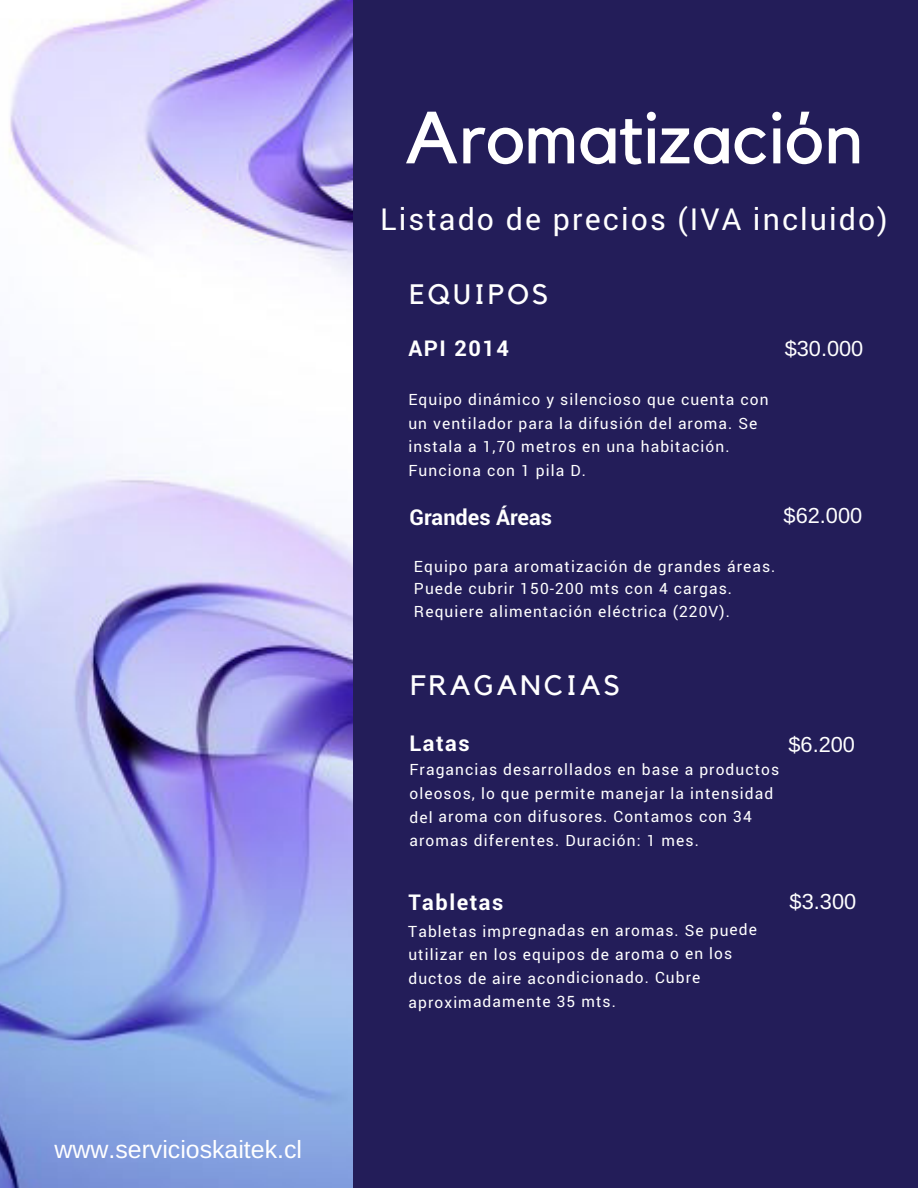
<style>
.page{position:relative;width:918px;height:1188px;background:#231d59}
.page>*{position:absolute;margin:0;border:0;box-sizing:border-box;transform-origin:0 0}
.t1{font:72.9px "Kollektif";color:#fff}
.t2{font:30.3px "Roboto";letter-spacing:.07em;color:#fff}
.t3{font:28.05px "Kollektif";letter-spacing:.11em;color:#fff}
.t4{font:24.9px "Arimo";color:#fff}
.t5{font:21.75px "Arimo";color:#fff}
.t6{font:700 21.75px "Roboto";letter-spacing:.07em;color:#fff}
.t7{font:700 21.75px "Roboto";color:#fff}
.t8{font:15.6px/23.7px "Roboto";letter-spacing:.07em;color:#fff}
</style>
<div class="page">
<img style="left:0;top:0;width:352px;height:1188px">
<h3 class="t4" style="left:55px;top:1135px;width:249px">www.servicioskaitek.cl</h3>
<h1 class="t1" style="left:405px;top:104px;width:460px">Aromatización</h1>
<h2 class="t2" style="left:380px;top:198px;width:509px">Listado de precios (IVA incluido)</h2>
<h3 class="t3" style="left:409px;top:281px;width:140px">EQUIPOS</h3>
<h3 class="t6" style="left:408px;top:333px;width:102px">API 2014</h3>
<h3 class="t5" style="left:785px;top:336px;width:80px">$30.000</h3>
<p class="t8" style="left:408px;top:387px;width:362px">Equipo dinámico y silencioso que cuenta con un ventilador para la difusión del aroma. Se instala a 1,70 metros en una habitación.<br>Funciona con 1 pila D.</p>
<h3 class="t7" style="left:409px;top:502px;width:144px">Grandes Áreas</h3>
<p class="t8" style="left:414px;top:555px;width:363px;line-height:22.5px">Equipo para aromatización de grandes áreas.<br>Puede cubrir 150-200 mts con 4 cargas.<br>Requiere alimentación eléctrica (220V).</p>
<h3 class="t5" style="left:784px;top:503px;width:80px">$62.000</h3>
<h3 class="t3" style="left:411px;top:673px;width:211px">FRAGANCIAS</h3>
<h3 class="t6" style="left:409px;top:728px;width:62px">Latas</h3>
<h3 class="t5" style="left:789px;top:732px;width:68px">$6.200</h3>
<p class="t8" style="left:409px;top:757px;width:371px">Fragancias desarrollados en base a productos oleosos, lo que permite manejar la intensidad del aroma con difusores. Contamos con 34 aromas diferentes. Duración: 1 mes.</p>
<h3 class="t6" style="left:408px;top:887px;width:96px">Tabletas</h3>
<p class="t8" style="left:408px;top:918px;width:350px">Tabletas impregnadas en aromas. Se puede utilizar en los equipos de aroma o en los ductos de aire acondicionado. Cubre aproximadamente 35 mts.</p>
<h3 class="t5" style="left:790px;top:889px;width:68px">$3.300</h3>
</div>
